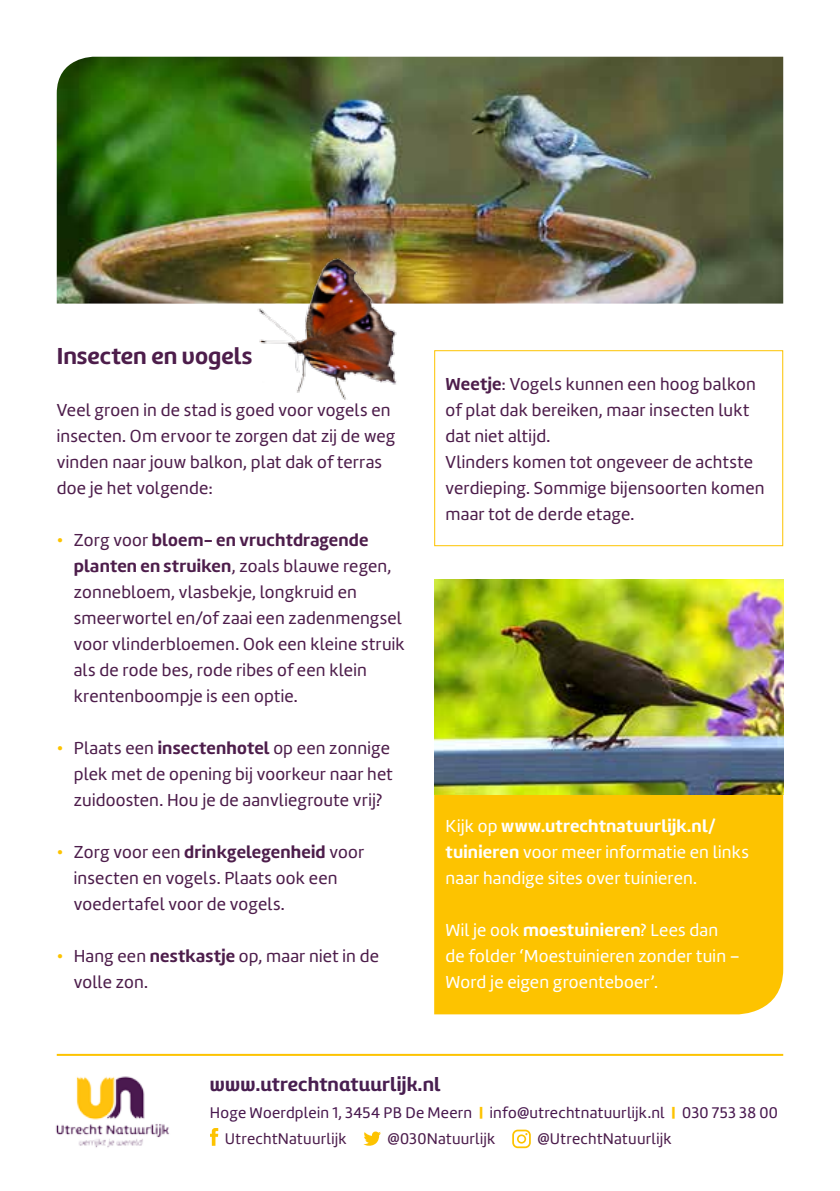
<style>
.page{position:relative;width:840px;height:1191px;background:#fff}
.page>*{position:absolute;margin:0;border:0;box-sizing:border-box;transform-origin:0 0}
.t1{font:700 24px "Amelia UP";color:#4d1d4b}
.t2{font:700 20px "Amelia UP";letter-spacing:.01em;color:#481e50}
.t3{font:18px/26px "Amelia";letter-spacing:.01em;color:#4d1d4b}
.t4{font:18px/26px "Amelia";letter-spacing:.01em;color:#fff}
.t5{font:16px/25.8px "Amelia";letter-spacing:.015em;color:#49194f}
.t6{font:16px "Amelia";letter-spacing:.02em;color:#4c1d4c}
.s1{color:#fdc300}
.s2{font-weight:700}
.s3{font-weight:900;color:#fdc300}
.s4{color:#4c1d4c}
</style>
<div class="page">
<div style="left:434px;top:794px;width:348px;height:220px;background:#fdc300"></div>
<hr style="left:501px;top:836px;width:214px;height:1px;background:#fdc300">
<hr style="left:445px;top:862px;width:74px;height:1px;background:#fdc300">
<hr style="left:57px;top:1053px;width:725px;height:2px;background:#fdc300">
<svg style="left:210px;top:1128px;width:8px;height:17px"></svg>
<svg style="left:363px;top:1131px;width:17px;height:15px"></svg>
<svg style="left:512px;top:1129px;width:18px;height:19px"></svg>
<img style="left:56px;top:1076px;width:113px;height:72px">
<img style="left:57px;top:57px;width:725px;height:246px">
<img style="left:434px;top:580px;width:348px;height:214px">
<div style="left:434px;top:350px;width:348px;height:196px;border:1px solid #fdc300"></div>
<img style="left:255px;top:257px;width:143px;height:142px">
<h1 class="t1" style="left:57px;top:342px;width:197px">Insecten en vogels</h1>
<p class="t3" style="left:57px;top:397px;width:340px">Veel groen in de stad is goed voor vogels en insecten. Om ervoor te zorgen dat zij de weg vinden naar jouw balkon, plat dak of terras doe je het volgende:</p>
<p class="t3" style="left:74px;top:527px;width:332px;text-indent:-17px"><span class="s1">•</span> Zorg voor <span class="s2">bloem- en vruchtdragende planten en struiken</span>, zoals blauwe regen, zonnebloem, vlasbekje, longkruid en smeerwortel en/of zaai een zadenmengsel voor vlinderbloemen. Ook een kleine struik als de rode bes, rode ribes of een klein krentenboompje is een optie.</p>
<p class="t3" style="left:74px;top:735px;width:320px;text-indent:-17px"><span class="s1">•</span> Plaats een <span class="s2">insectenhotel</span> op een zonnige plek met de opening bij voorkeur naar het zuidoosten. Hou je de aanvliegroute vrij?</p>
<p class="t3" style="left:74px;top:839px;width:292px;text-indent:-17px"><span class="s1">•</span> Zorg voor een <span class="s2">drinkgelegenheid</span> voor insecten en vogels. Plaats ook een voedertafel voor de vogels.</p>
<p class="t3" style="left:74px;top:943px;width:306px;text-indent:-17px"><span class="s1">•</span> Hang een <span class="s2">nestkastje</span> op, maar niet in de volle zon.</p>
<p class="t3" style="left:445px;top:371px;width:320px"><span class="s2">Weetje</span>: Vogels kunnen een hoog balkon of plat dak bereiken, maar insecten lukt dat niet altijd.<br>Vlinders komen tot ongeveer de achtste verdieping. Sommige bijensoorten komen maar tot de derde etage.</p>
<p class="t4" style="left:445px;top:813px;width:305px">Kijk op <span class="s2">www.utrechtnatuurlijk.nl/ tuinieren</span> voor meer informatie en links naar handige sites over tuinieren.</p>
<p class="t4" style="left:445px;top:917px;width:296px">Wil je ook <span class="s2">moestuinieren</span>? Lees dan de folder ‘Moestuinieren zonder tuin –<br>Word je eigen groenteboer’.</p>
<p class="t2" style="left:210px;top:1072px;width:232px">www.utrechtnatuurlijk.nl</p>
<p class="t5" style="left:225px;top:1100px;width:554px;text-indent:-15px">Hoge Woerdplein 1, 3454 PB De Meern <span class="s3">|</span> info@utrechtnatuurlijk.nl <span class="s3">|</span> 030 753 38 00<br><span class="s4">UtrechtNatuurlijk</span></p>
<p class="t6" style="left:387px;top:1129px;width:109px">@030Natuurlijk</p>
<p class="t6" style="left:537px;top:1129px;width:135px">@UtrechtNatuurlijk</p>
</div>
